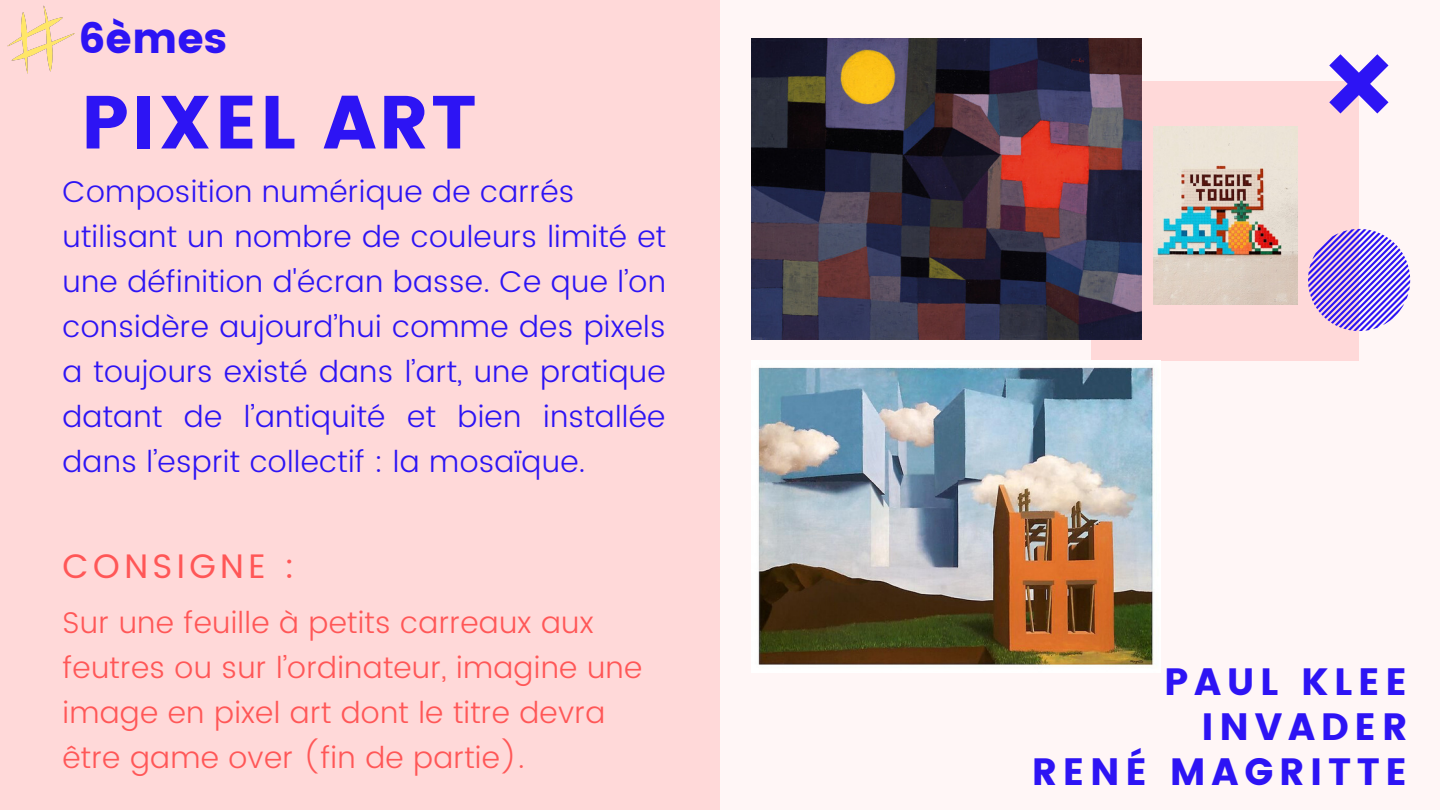
<style>
.page{position:relative;width:1440px;height:810px;background:#fff6f6}
.page>*{position:absolute;margin:0;border:0;box-sizing:border-box;transform-origin:0 0}
.t1{font:75px "Poppins";letter-spacing:.03em;color:#2d14f4}
.t2{font:41.9px "Poppins";color:#2d14f4}
.t3{font:38px/45px "Poppins";letter-spacing:.15em;color:#2d14f4;text-align:right}
.t4{font:34px "Poppins";letter-spacing:.13em;color:#ff5757}
.t5{font:300 30px/45px "Poppins";letter-spacing:.01em;color:#2d14f4}
.t6{font:300 30px/45px "Poppins";letter-spacing:.01em;color:#ff5757}
</style>
<div class="page">
<div style="left:1092px;top:81px;width:267px;height:280px;background:#ffd9d9"></div>
<svg style="left:1329px;top:54px;width:60px;height:60px"></svg>
<div style="left:0;top:0;width:720px;height:810px;background:#ffd9d9"></div>
<svg style="left:1308px;top:229px;width:102px;height:102px"></svg>
<img style="left:751px;top:38px;width:390px;height:302px">
<img style="left:1153px;top:126px;width:144px;height:179px">
<img style="left:758px;top:367px;width:397px;height:298px">
<img style="left:7px;top:5px;width:68px;height:69px">
<h2 class="t2" style="left:79px;top:14px;width:150px">6èmes</h2>
<h1 class="t1" style="left:81px;top:79px;width:397px">PIXEL ART</h1>
<p class="t5" style="left:62px;top:169px;width:605px">Composition numérique de carrés utilisant un nombre de couleurs limité et une définition d'écran basse. Ce que l’on considère aujourd’hui comme des pixels a toujours existé dans l’art, une pratique datant de l’antiquité et bien installée dans l’esprit collectif : la mosaïque.</p>
<p class="t4" style="left:62px;top:546px;width:234px">CONSIGNE :</p>
<p class="t6" style="left:62px;top:600px;width:581px">Sur une feuille à petits carreaux aux feutres ou sur l’ordinateur, imagine une image en pixel art dont le titre devra être game over (fin de partie).</p>
<p class="t3" style="left:1032px;top:659px;width:377px">PAUL KLEE<br>INVADER<br>RENÉ MAGRITTE</p>
</div>
